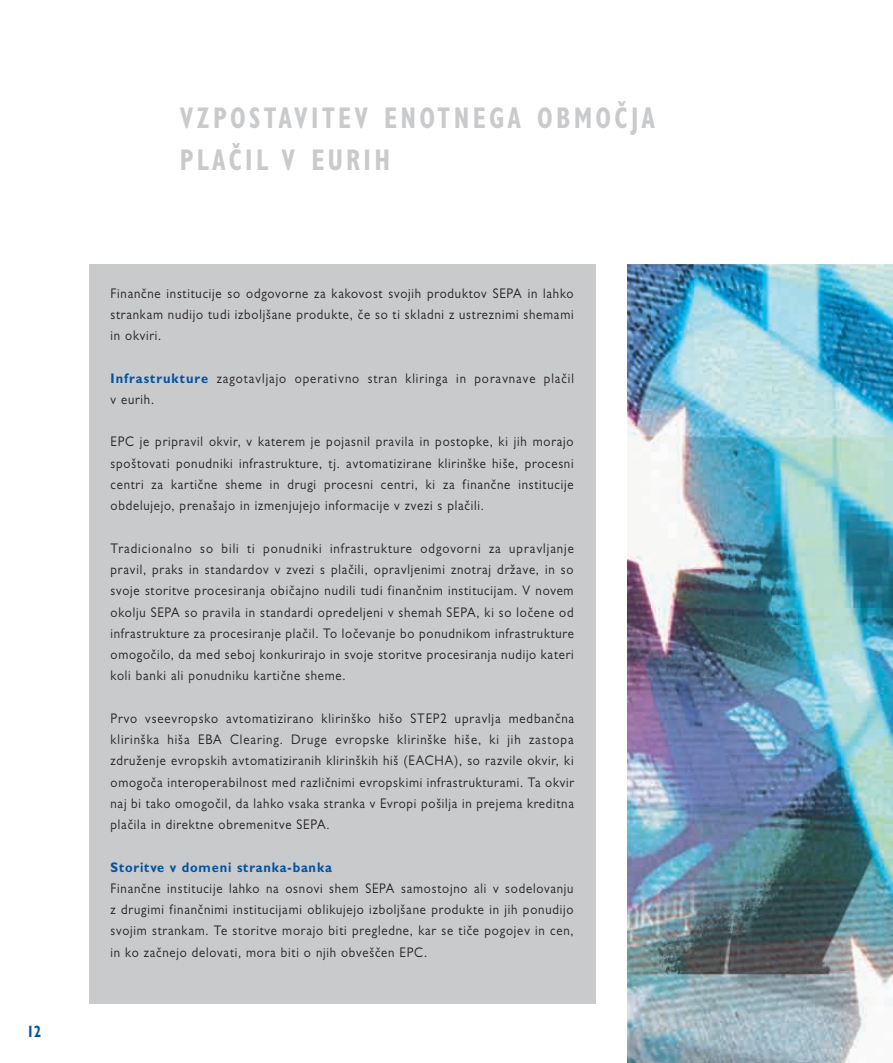
<style>
.page{position:relative;width:893px;height:1063px;background:#fff}
.page>*{position:absolute;margin:0;border:0;box-sizing:border-box;transform-origin:0 0}
.t1{font:700 condensed 30px/42.5px "Gill Sans MT Pro";letter-spacing:.13em;color:#c9cacc;scale:.85 1}
.t2{font:700 condensed 16.5px "Gill Sans MT Pro";color:#0153a0;scale:.85 1}
.t3{font:13.95px/21.3px "Gill Sans MT Pro";letter-spacing:.06em;color:#231f20;text-align:justify;scale:.92 1}
.t4{font:700 13.95px "Gill Sans MT Pro";letter-spacing:.065em;color:#0153a0;scale:.92 1}
.s1{font-weight:700;color:#0153a0}
</style>
<div class="page">
<img style="left:627px;top:264px;width:266px;height:799px">
<div style="left:89px;top:264px;width:506px;height:740px;background:#c9cacc"></div>
<p class="t2" style="left:27px;top:1022px;width:19px">12</p>
<h1 class="t1" style="left:180px;top:96px;width:560px">VZPOSTAVITEV ENOTNEGA OBMOČJA<br>PLAČIL V EURIH</h1>
<p class="t3" style="left:111px;top:282px;width:505px">Finančne institucije so odgovorne za kakovost svojih produktov SEPA in lahko strankam nudijo tudi izboljšane produkte, če so ti skladni z ustreznimi shemami in okviri.</p>
<p class="t3" style="left:111px;top:367px;width:505px"><span class="s1">Infrastrukture</span> zagotavljajo operativno stran kliringa in poravnave plačil v eurih.</p>
<p class="t3" style="left:111px;top:431px;width:505px">EPC je pripravil okvir, v katerem je pojasnil pravila in postopke, ki jih morajo spoštovati ponudniki infrastrukture, tj. avtomatizirane klirinške hiše, procesni centri za kartične sheme in drugi procesni centri, ki za finančne institucije obdelujejo, prenašajo in izmenjujejo informacije v zvezi s plačili.</p>
<p class="t3" style="left:111px;top:537px;width:505px">Tradicionalno so bili ti ponudniki infrastrukture odgovorni za upravljanje pravil, praks in standardov v zvezi s plačili, opravljenimi znotraj države, in so svoje storitve procesiranja običajno nudili tudi finančnim institucijam. V novem okolju SEPA so pravila in standardi opredeljeni v shemah SEPA, ki so ločene od infrastrukture za procesiranje plačil. To ločevanje bo ponudnikom infrastrukture omogočilo, da med seboj konkurirajo in svoje storitve procesiranja nudijo kateri koli banki ali ponudniku kartične sheme.</p>
<p class="t3" style="left:111px;top:707px;width:505px">Prvo vseevropsko avtomatizirano klirinško hišo STEP2 upravlja medbančna klirinška hiša EBA Clearing. Druge evropske klirinške hiše, ki jih zastopa združenje evropskih avtomatiziranih klirinških hiš (EACHA), so razvile okvir, ki omogoča interoperabilnost med različnimi evropskimi infrastrukturami. Ta okvir naj bi tako omogočil, da lahko vsaka stranka v Evropi pošilja in prejema kreditna plačila in direktne obremenitve SEPA.</p>
<p class="t4" style="left:111px;top:858px;width:242px">Storitve v domeni stranka-banka</p>
<p class="t3" style="left:111px;top:877px;width:505px">Finančne institucije lahko na osnovi shem SEPA samostojno ali v sodelovanju z drugimi finančnimi institucijami oblikujejo izboljšane produkte in jih ponudijo svojim strankam. Te storitve morajo biti pregledne, kar se tiče pogojev in cen, in ko začnejo delovati, mora biti o njih obveščen EPC.</p>
</div>
